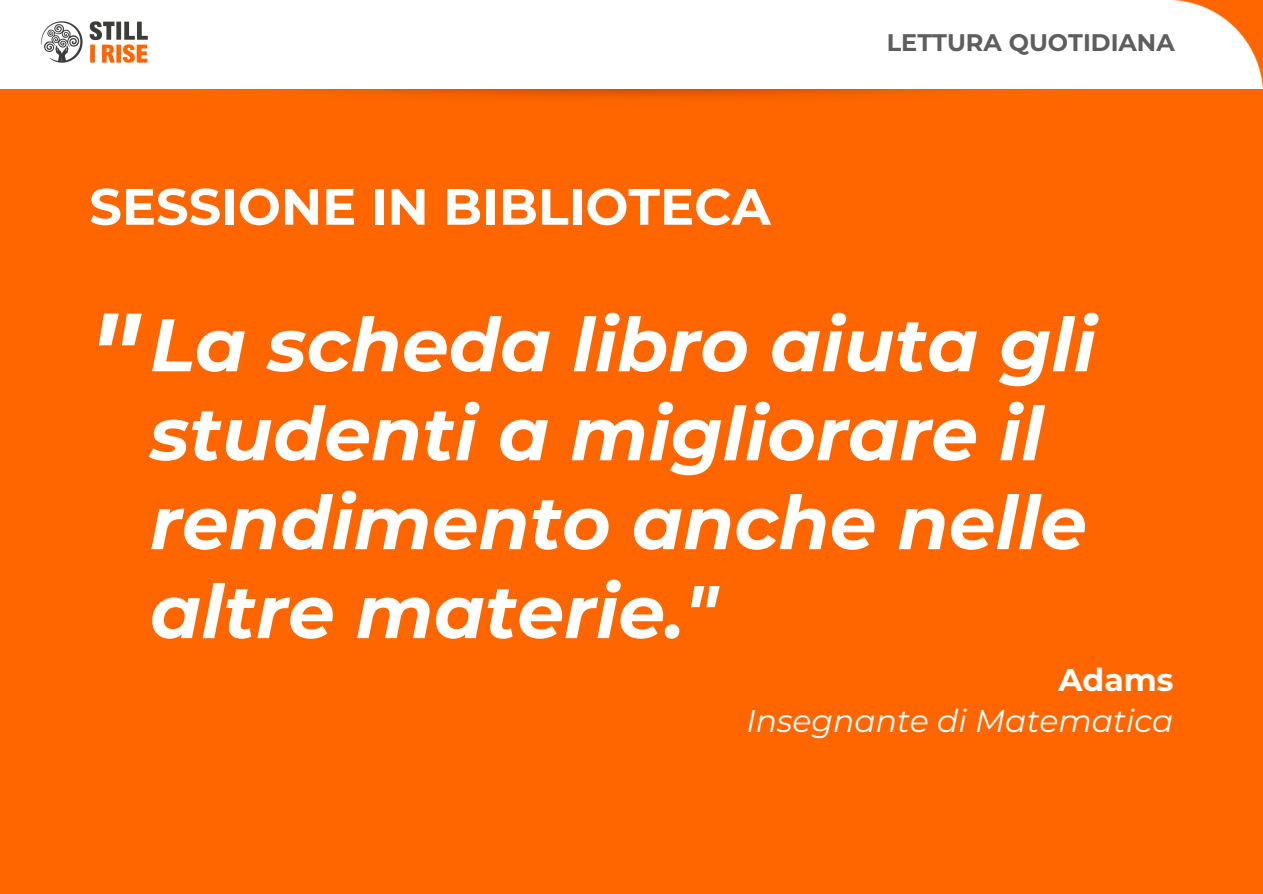
<style>
.page{position:relative;width:1263px;height:894px;background:#fff}
.page>*{position:absolute;margin:0;border:0;box-sizing:border-box;transform-origin:0 0}
.t1{font:italic 700 111.45px "Montserrat";color:#fff}
.t2{font:italic 700 74.4px/88.8px "Montserrat";color:#fff}
.t3{font:700 51px "Montserrat";color:#fff}
.t4{font:italic 31.5px/40.5px "Montserrat";color:#fff;text-align:right}
.t5{font:700 24px "Montserrat";color:#5e5e5e}
.s1{font-weight:700;font-style:normal}
</style>
<div class="page">
<div style="left:0;top:89px;width:1262px;height:804px;background:#f60"></div>
<img style="left:316px;top:89px;width:947px;height:15px">
<img style="left:1175px;top:0;width:87px;height:83px">
<img style="left:41px;top:21px;width:107px;height:42px">
<p class="t3" style="left:89px;top:175px;width:683px">SESSIONE IN BIBLIOTECA</p>
<p class="t5" style="left:887px;top:27px;width:289px">LETTURA QUOTIDIANA</p>
<p class="t2" style="left:150px;top:300px;width:947px">La scheda libro aiuta gli studenti a migliorare il rendimento anche nelle altre materie."</p>
<p class="t1" style="left:89px;top:284px;width:50px">"</p>
<p class="t4" style="left:746px;top:659px;width:429px"><span class="s1">Adams<br></span>Insegnante di Matematica</p>
</div>
